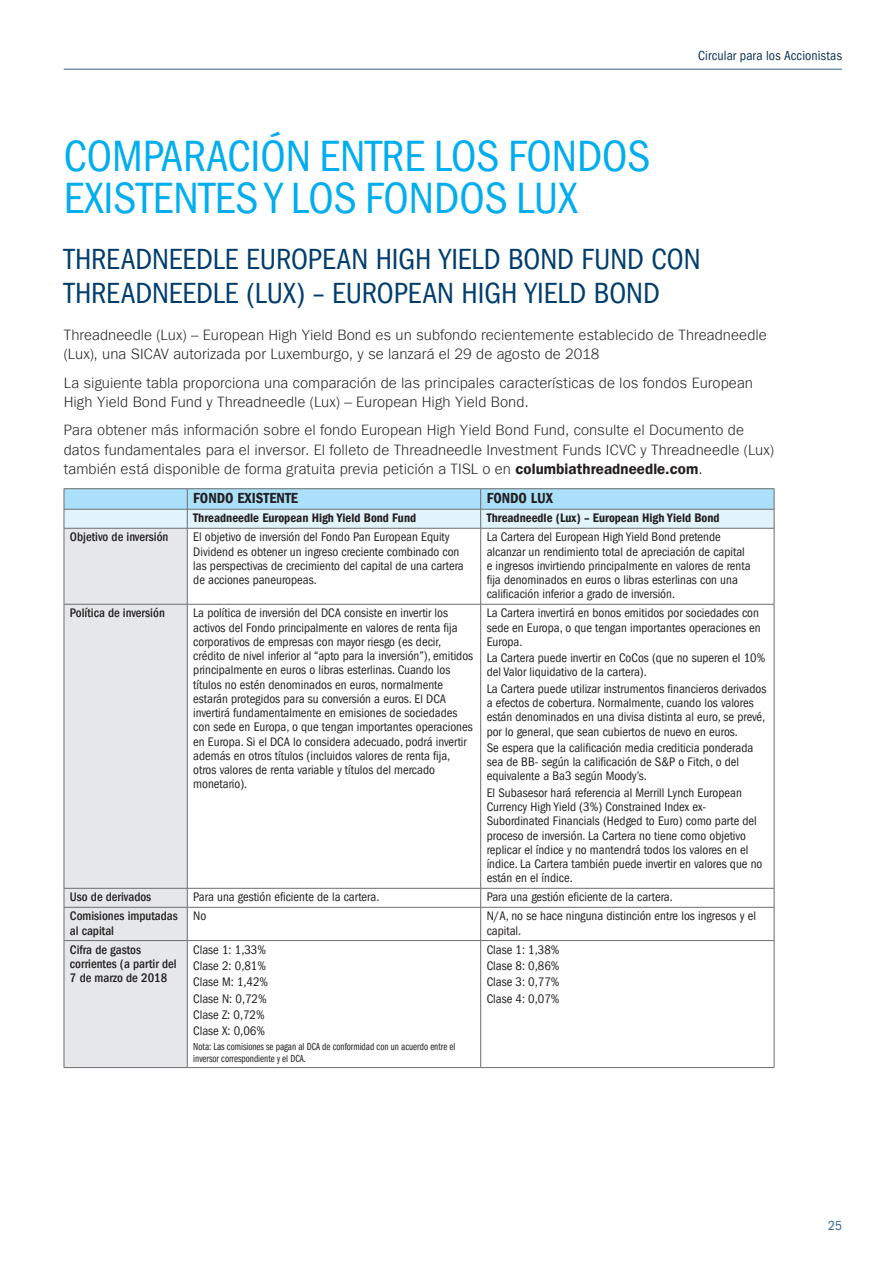
<style>
.page{position:relative;width:893px;height:1263px;background:#fff}
.page>*{position:absolute;margin:0;border:0;box-sizing:border-box;transform-origin:0 0}
.CT_-_BroGen_09_Secti{font:condensed 45px/42px "ITC Frank Gofor Ameriprise";color:#00aeef}
.CT_-_BroGen_10_Heade{font:condensed 30px/34.5px "ITC Frank Gofor Ameriprise";letter-spacing:-.005em;color:#003d6d}
.CT_-_BroGen_08_Body{font:300 15px/19.5px "ITC Frank Gofor Ameriprise";letter-spacing:.005em;color:#231f20}
.CT_-_BroGen_15_Table{font:15px "ITC Frank Gofor Ameriprise Dm Cn";color:#231f20}
.t1{font:condensed 13.5px "ITC Frank Gofor Ameriprise";letter-spacing:.01em;color:#0d3154}
.t2{font:condensed 13.5px "ITC Frank Gofor Ameriprise";color:#2e6390}
.CT_-_BroGen_16_Table{font:condensed 12.75px/14.2px "ITC Frank Gofor Ameriprise";color:#231f20}
.CT_-_BroGen_16_Table-2{font:500 condensed 12.75px/14.2px "ITC Frank Gofor Ameriprise";color:#231f20}
.CT_-_BroGen_15_Table-2{font:12.75px "ITC Frank Gofor Ameriprise Dm Cn";color:#231f20}
.CT_-_BroGen_13_Sourc{font:10.5px/12px "ITC Frank Gofor Ameriprise Bk Cm";color:#231f20}
.s1{font-family:"ITC Frank Gofor Ameriprise Dm";font-weight:400}
</style>
<div class="page">
<hr style="left:64px;top:69px;width:778px;height:1px;background:#2e6390">
<div style="left:65px;top:529px;width:122px;height:538px;background:#e6e7e9"></div>
<hr style="left:64px;top:488px;width:123px;height:1px;background:#6c6d70">
<hr style="left:187px;top:488px;width:294px;height:1px;background:#6c6d70">
<hr style="left:481px;top:488px;width:293px;height:1px;background:#6c6d70">
<svg style="left:64px;top:489px;width:711px;height:39px;background:#c0e4f4"></svg>
<hr style="left:64px;top:528px;width:123px;height:1px;background:#6c6d70">
<hr style="left:64px;top:528px;width:1px;height:76px;background:#6c6d70">
<hr style="left:187px;top:528px;width:294px;height:1px;background:#6c6d70">
<hr style="left:187px;top:528px;width:1px;height:76px;background:#6c6d70">
<hr style="left:481px;top:528px;width:293px;height:1px;background:#6c6d70">
<hr style="left:480px;top:528px;width:1px;height:76px;background:#6c6d70">
<hr style="left:774px;top:528px;width:1px;height:76px;background:#6c6d70">
<hr style="left:64px;top:604px;width:123px;height:1px;background:#6c6d70">
<hr style="left:64px;top:604px;width:1px;height:284px;background:#6c6d70">
<hr style="left:187px;top:604px;width:294px;height:1px;background:#6c6d70">
<hr style="left:187px;top:604px;width:1px;height:284px;background:#6c6d70">
<hr style="left:481px;top:604px;width:293px;height:1px;background:#6c6d70">
<hr style="left:480px;top:604px;width:1px;height:284px;background:#6c6d70">
<hr style="left:774px;top:604px;width:1px;height:284px;background:#6c6d70">
<hr style="left:64px;top:888px;width:123px;height:1px;background:#6c6d70">
<svg style="left:64px;top:888px;width:1px;height:19px"></svg>
<hr style="left:187px;top:888px;width:294px;height:1px;background:#6c6d70">
<svg style="left:187px;top:888px;width:1px;height:19px"></svg>
<hr style="left:481px;top:888px;width:293px;height:1px;background:#6c6d70">
<svg style="left:480px;top:888px;width:1px;height:19px"></svg>
<svg style="left:774px;top:888px;width:1px;height:19px"></svg>
<hr style="left:64px;top:907px;width:123px;height:1px;background:#6c6d70">
<hr style="left:64px;top:907px;width:1px;height:33px;background:#6c6d70">
<hr style="left:187px;top:907px;width:294px;height:1px;background:#6c6d70">
<hr style="left:187px;top:907px;width:1px;height:33px;background:#6c6d70">
<hr style="left:481px;top:907px;width:293px;height:1px;background:#6c6d70">
<hr style="left:480px;top:907px;width:1px;height:33px;background:#6c6d70">
<hr style="left:774px;top:907px;width:1px;height:33px;background:#6c6d70">
<hr style="left:64px;top:940px;width:123px;height:1px;background:#6c6d70">
<hr style="left:64px;top:941px;width:1px;height:126px;background:#6c6d70">
<hr style="left:187px;top:940px;width:294px;height:1px;background:#6c6d70">
<hr style="left:187px;top:941px;width:1px;height:126px;background:#6c6d70">
<hr style="left:481px;top:940px;width:293px;height:1px;background:#6c6d70">
<hr style="left:480px;top:941px;width:1px;height:126px;background:#6c6d70">
<hr style="left:774px;top:941px;width:1px;height:126px;background:#6c6d70">
<hr style="left:64px;top:1067px;width:123px;height:1px;background:#6c6d70">
<hr style="left:187px;top:1067px;width:294px;height:1px;background:#6c6d70">
<hr style="left:481px;top:1067px;width:293px;height:1px;background:#6c6d70">
<p class="t1" style="left:698px;top:48px;width:145px">Circular para los Accionistas</p>
<p class="CT_-_BroGen_09_Secti" style="left:64px;top:136px;width:588px">COMPARACIÓN ENTRE LOS FONDOS<br>EXISTENTES Y LOS FONDOS LUX</p>
<p class="CT_-_BroGen_10_Heade" style="left:64px;top:242px;width:638px">THREADNEEDLE EUROPEAN HIGH YIELD BOND FUND CON<br>THREADNEEDLE (LUX) – EUROPEAN HIGH YIELD BOND</p>
<p class="CT_-_BroGen_08_Body" style="left:64px;top:325px;width:704px">Threadneedle (Lux) – European High Yield Bond es un subfondo recientemente establecido de Threadneedle (Lux), una SICAV autorizada por Luxemburgo, y se lanzará el 29 de agosto de 2018</p>
<p class="CT_-_BroGen_08_Body" style="left:64px;top:373px;width:691px">La siguiente tabla proporciona una comparación de las principales características de los fondos European<br>High Yield Bond Fund y Threadneedle (Lux) – European High Yield Bond.</p>
<p class="CT_-_BroGen_08_Body" style="left:64px;top:420px;width:712px">Para obtener más información sobre el fondo European High Yield Bond Fund, consulte el Documento de datos fundamentales para el inversor. El folleto de Threadneedle Investment Funds ICVC y Threadneedle (Lux) también está disponible de forma gratuita previa petición a TISL o en <span class="s1">columbiathreadneedle.com</span>.</p>
<p class="CT_-_BroGen_15_Table" style="left:193px;top:490px;width:106px">FONDO EXISTENTE</p>
<p class="CT_-_BroGen_15_Table" style="left:487px;top:490px;width:68px">FONDO LUX</p>
<p class="CT_-_BroGen_15_Table-2" style="left:193px;top:511px;width:224px">Threadneedle European High Yield Bond Fund</p>
<p class="CT_-_BroGen_15_Table-2" style="left:487px;top:511px;width:234px">Threadneedle (Lux) – European High Yield Bond</p>
<p class="CT_-_BroGen_16_Table-2" style="left:70px;top:530px;width:100px">Objetivo de inversión</p>
<p class="CT_-_BroGen_16_Table" style="left:193px;top:530px;width:272px">El objetivo de inversión del Fondo Pan European Equity Dividend es obtener un ingreso creciente combinado con las perspectivas de crecimiento del capital de una cartera de acciones paneuropeas.</p>
<p class="CT_-_BroGen_16_Table" style="left:487px;top:530px;width:265px">La Cartera del European High Yield Bond pretende alcanzar un rendimiento total de apreciación de capital e ingresos invirtiendo principalmente en valores de renta fija denominados en euros o libras esterlinas con una calificación inferior a grado de inversión.</p>
<p class="CT_-_BroGen_16_Table-2" style="left:70px;top:606px;width:96px">Política de inversión</p>
<p class="CT_-_BroGen_16_Table" style="left:193px;top:606px;width:281px">La política de inversión del DCA consiste en invertir los activos del Fondo principalmente en valores de renta fija corporativos de empresas con mayor riesgo (es decir, crédito de nivel inferior al “apto para la inversión”), emitidos principalmente en euros o libras esterlinas. Cuando los títulos no estén denominados en euros, normalmente estarán protegidos para su conversión a euros. El DCA invertirá fundamentalmente en emisiones de sociedades con sede en Europa, o que tengan importantes operaciones en Europa. Si el DCA lo considera adecuado, podrá invertir además en otros títulos (incluidos valores de renta fija, otros valores de renta variable y títulos del mercado monetario).</p>
<p class="CT_-_BroGen_16_Table" style="left:487px;top:606px;width:275px">La Cartera invertirá en bonos emitidos por sociedades con sede en Europa, o que tengan importantes operaciones en<br>Europa.</p>
<p class="CT_-_BroGen_16_Table" style="left:487px;top:651px;width:280px">La Cartera puede invertir en CoCos (que no superen el 10% del Valor liquidativo de la cartera).</p>
<p class="CT_-_BroGen_16_Table" style="left:487px;top:681px;width:281px">La Cartera puede utilizar instrumentos financieros derivados a efectos de cobertura. Normalmente, cuando los valores están denominados en una divisa distinta al euro, se prevé, por lo general, que sean cubiertos de nuevo en euros.</p>
<p class="CT_-_BroGen_16_Table" style="left:487px;top:741px;width:268px">Se espera que la calificación media crediticia ponderada sea de BB- según la calificación de S&amp;P o Fitch, o del equivalente a Ba3 según Moody’s.</p>
<p class="CT_-_BroGen_16_Table" style="left:487px;top:785px;width:277px">El Subasesor hará referencia al Merrill Lynch European Currency High Yield (3%) Constrained Index ex-Subordinated Financials (Hedged to Euro) como parte del proceso de inversión. La Cartera no tiene como objetivo replicar el índice y no mantendrá todos los valores en el índice. La Cartera también puede invertir en valores que no están en el índice.</p>
<p class="CT_-_BroGen_16_Table-2" style="left:70px;top:890px;width:83px">Uso de derivados</p>
<p class="CT_-_BroGen_16_Table" style="left:193px;top:890px;width:188px">Para una gestión eficiente de la cartera.</p>
<p class="CT_-_BroGen_16_Table" style="left:487px;top:890px;width:188px">Para una gestión eficiente de la cartera.</p>
<p class="CT_-_BroGen_16_Table-2" style="left:70px;top:909px;width:109px">Comisiones imputadas al capital</p>
<p class="CT_-_BroGen_16_Table" style="left:193px;top:909px;width:15px">No</p>
<p class="CT_-_BroGen_16_Table" style="left:487px;top:909px;width:271px">N/A, no se hace ninguna distinción entre los ingresos y el capital.</p>
<p class="CT_-_BroGen_16_Table-2" style="left:70px;top:942px;width:108px">Cifra de gastos corrientes (a partir del<br>7 de marzo de 2018</p>
<p class="CT_-_BroGen_16_Table" style="left:193px;top:942px;width:74px">Clase 1: 1,33%</p>
<p class="CT_-_BroGen_16_Table" style="left:487px;top:942px;width:74px">Clase 1: 1,38%</p>
<p class="CT_-_BroGen_16_Table" style="left:487px;top:959px;width:74px">Clase 8: 0,86%</p>
<p class="CT_-_BroGen_16_Table" style="left:487px;top:975px;width:74px">Clase 3: 0,77%</p>
<p class="CT_-_BroGen_16_Table" style="left:487px;top:991px;width:74px">Clase 4: 0,07%</p>
<p class="CT_-_BroGen_16_Table" style="left:193px;top:959px;width:74px">Clase 2: 0,81%</p>
<p class="CT_-_BroGen_16_Table" style="left:193px;top:975px;width:77px">Clase M: 1,42%</p>
<p class="CT_-_BroGen_16_Table" style="left:193px;top:991px;width:75px">Clase N: 0,72%</p>
<p class="CT_-_BroGen_16_Table" style="left:193px;top:1008px;width:73px">Clase Z: 0,72%</p>
<p class="CT_-_BroGen_16_Table" style="left:193px;top:1024px;width:73px">Clase X: 0,06%</p>
<p class="CT_-_BroGen_13_Sourc" style="left:193px;top:1040px;width:264px">Nota: Las comisiones se pagan al DCA de conformidad con un acuerdo entre el inversor correspondiente y el DCA.</p>
<p class="t2" style="left:828px;top:1218px;width:15px">25</p>
</div>
